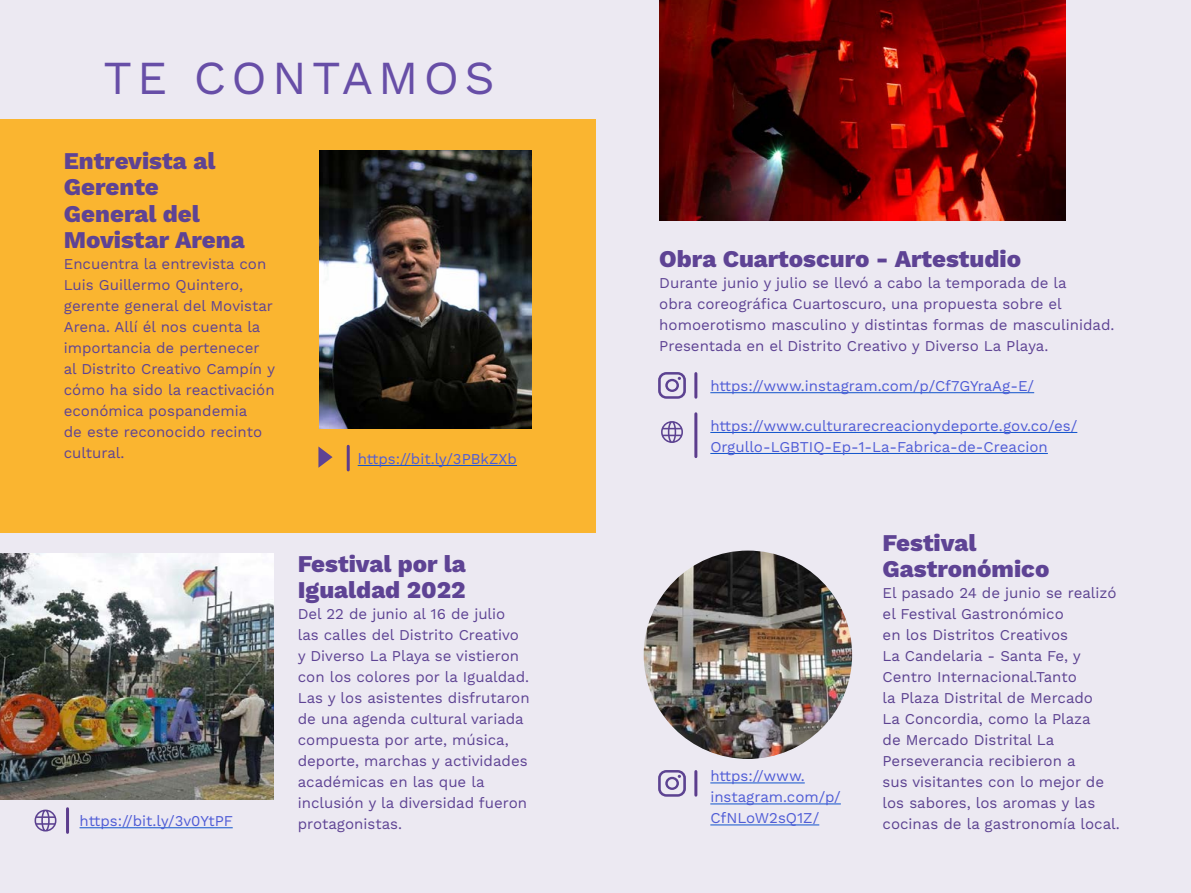
<style>
.page{position:relative;width:1191px;height:893px;background:#ece9f2}
.page>*{position:absolute;margin:0;border:0;box-sizing:border-box;transform-origin:0 0}
.titulo_noticia{font:47.4px "Work Sans";letter-spacing:.11em;color:#674ea7}
.titulo_noticia-2{font:800 24px/26.4px "Work Sans";color:#5e4394}
.Cuerpo_de_texto{font:15px/21px "Work Sans";color:#5e4394}
.Cuerpo_de_texto-2{font:15px/21px "Work Sans";color:#5c4291}
.Cuerpo_de_texto-3{font:15px/21px "Work Sans";color:#4f5cd6}
</style>
<div class="page">
<div style="left:0;top:119px;width:595px;height:413px;background:#fab530"></div>
<hr style="left:694px;top:374px;width:3px;height:23px;background:#5c3d8d">
<hr style="left:694px;top:414px;width:3px;height:43px;background:#5c3d8d">
<hr style="left:347px;top:446px;width:3px;height:24px;background:#5c3d8d">
<hr style="left:694px;top:771px;width:3px;height:24px;background:#5c3d8d">
<hr style="left:66px;top:809px;width:3px;height:23px;background:#5c3d8d">
<svg style="left:658px;top:372px;width:28px;height:27px"></svg>
<svg style="left:658px;top:770px;width:28px;height:27px"></svg>
<hr style="left:358px;top:465px;width:159px;height:1px;background:#15c">
<img style="left:319px;top:150px;width:212px;height:279px">
<hr style="left:710px;top:392px;width:324px;height:1px;background:#15c">
<hr style="left:710px;top:432px;width:367px;height:1px;background:#15c">
<hr style="left:710px;top:453px;width:337px;height:1px;background:#15c">
<hr style="left:710px;top:782px;width:94px;height:1px;background:#15c">
<hr style="left:710px;top:803px;width:131px;height:1px;background:#15c">
<hr style="left:710px;top:824px;width:109px;height:1px;background:#15c">
<hr style="left:80px;top:827px;width:153px;height:1px;background:#15c">
<img style="left:659px;top:0;width:406px;height:220px">
<img style="left:643px;top:551px;width:209px;height:208px;border-radius:104px">
<img style="left:0;top:553px;width:274px;height:246px">
<svg style="left:35px;top:810px;width:21px;height:21px"></svg>
<svg style="left:661px;top:421px;width:22px;height:22px"></svg>
<svg style="left:318px;top:446px;width:14px;height:22px"></svg>
<p class="titulo_noticia" style="left:103px;top:49px;width:393px">TE CONTAMOS</p>
<p class="titulo_noticia-2" style="left:64px;top:149px;width:182px">Entrevista al<br>Gerente<br>General del<br>Movistar Arena</p>
<p class="Cuerpo_de_texto" style="left:64px;top:254px;width:213px">Encuentra la entrevista con<br>Luis Guillermo Quintero, gerente general del Movistar<br>Arena. Allí él nos cuenta la importancia de pertenecer al Distrito Creativo Campín y cómo ha sido la reactivación económica pospandemia<br>de este reconocido recinto cultural.</p>
<p class="Cuerpo_de_texto-3" style="left:358px;top:449px;width:161px">https://bit.ly/3PBkZXb</p>
<p class="titulo_noticia-2" style="left:659px;top:246px;width:363px">Obra Cuartoscuro - Artestudio</p>
<p class="Cuerpo_de_texto" style="left:659px;top:273px;width:457px">Durante junio y julio se llevó a cabo la temporada de la<br>obra coreográfica Cuartoscuro, una propuesta sobre el homoerotismo masculino y distintas formas de masculinidad.<br>Presentada en el Distrito Creativo y Diverso La Playa.</p>
<p class="Cuerpo_de_texto-3" style="left:710px;top:376px;width:325px">https://www.instagram.com/p/Cf7GYraAg-E/</p>
<p class="Cuerpo_de_texto-3" style="left:710px;top:416px;width:368px">https://www.culturarecreacionydeporte.gov.co/es/<br>Orgullo-LGBTIQ-Ep-1-La-Fabrica-de-Creacion</p>
<p class="titulo_noticia-2" style="left:298px;top:552px;width:170px">Festival por la<br>Igualdad 2022</p>
<p class="Cuerpo_de_texto" style="left:298px;top:604px;width:233px">Del 22 de junio al 16 de julio las calles del Distrito Creativo y Diverso La Playa se vistieron con los colores por la Igualdad.<br>Las y los asistentes disfrutaron de una agenda cultural variada compuesta por arte, música, deporte, marchas y actividades académicas en las que la inclusión y la diversidad fueron protagonistas.</p>
<p class="Cuerpo_de_texto-3" style="left:710px;top:766px;width:132px">https://www. instagram.com/p/</p>
<p class="Cuerpo_de_texto-3" style="left:80px;top:811px;width:155px">https://bit.ly/3v0YtPF</p>
<p class="Cuerpo_de_texto-3" style="left:710px;top:808px;width:110px">CfNLoW2sQ1Z/</p>
<p class="titulo_noticia-2" style="left:882px;top:531px;width:168px">Festival<br>Gastronómico</p>
<p class="Cuerpo_de_texto-2" style="left:882px;top:583px;width:239px">El pasado 24 de junio se realizó el Festival Gastronómico<br>en los Distritos Creativos<br>La Candelaria - Santa Fe, y<br>Centro Internacional.Tanto<br>la Plaza Distrital de Mercado<br>La Concordia, como la Plaza<br>de Mercado Distrital La<br>Perseverancia recibieron a<br>sus visitantes con lo mejor de los sabores, los aromas y las cocinas de la gastronomía local.</p>
</div>
